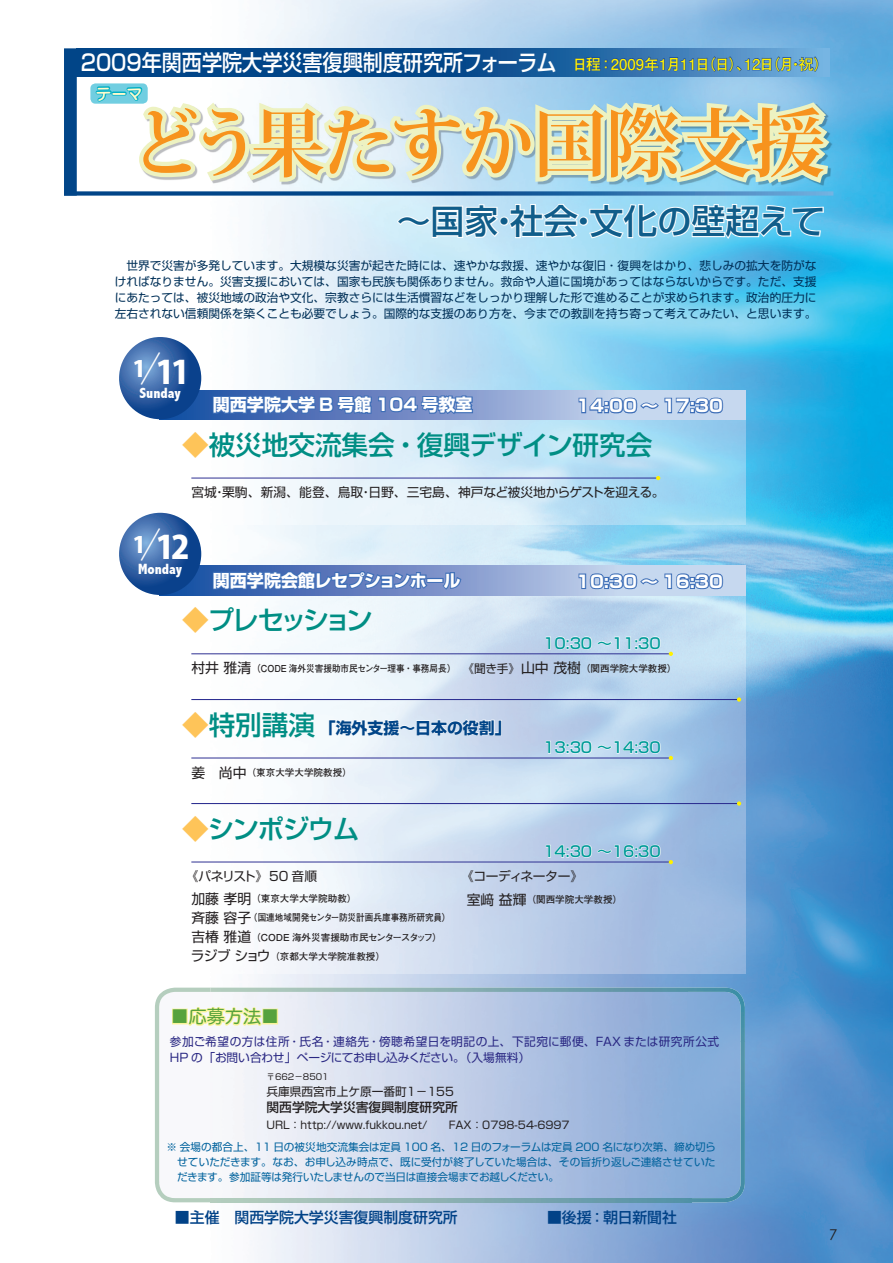
<style>
.page{position:relative;width:893px;height:1263px;background:#fff}
.page>*{position:absolute;margin:0;border:0;box-sizing:border-box;transform-origin:0 0}
.t1{font:700 74.4px "Koz Min Pro";letter-spacing:-.055em;color:#f7931d}
.t2{font:300 42.45px "Ryumin Pro";color:#fff}
.t3{font:500 34.05px "Shin Go Pro";color:#105d8a}
.t4{font:800 31.95px "Koz Go Std";color:#fff}
.t5{font:500 26.55px "Shin Go Pro";color:#008e84}
.t6{font:500 26.55px "Shin Go Pro";letter-spacing:-.02em;color:#008e84}
.t7{font:500 26.55px "Shin Go Pro";letter-spacing:-.15em;color:#008e84}
.t8{font:500 22.35px "Shin Go Pro";color:#fff;scale:.9 1}
.t9{font:800 22.35px "Koz Go Std";color:#fff}
.t10{font:18px "Hira Maru Pro W4";color:#56a23d}
.t11{font:700 16.95px "Shin Go Pro";color:#fff}
.t12{font:700 15.9px "Shin Go Pro";color:#014588}
.t13{font:15.9px "Ro Sirius Std XB";color:#fffbcc}
.t14{font:500 14.85px "Shin Go Pro";color:#014287}
.t15{font:500 14.85px "Shin Go Pro";color:#009b98}
.t16{font:700 14.85px "Futo Go B101 Pro";color:#fff101}
.t17{font:800 condensed 14.85px "Abadi";color:#fff}
.t18{font:14.85px "Century Gothic";color:#231f20}
.t19{font:12.75px "Shin Go Pro";letter-spacing:-.025em;color:#231f20}
.t20{font:500 12.75px "Shin Go Pro";color:#231f20}
.t21{font:12.75px "Shin Go Pro";letter-spacing:-.07em;color:#231f20}
.t22{font:11.7px/15.9px "Shin Go Pro";color:#003058;text-align:justify}
.t23{font:11.7px/15.9px "Shin Go Pro";color:#2a2883}
.t24{font:11.7px "Shin Go Pro";color:#231f20}
.t25{font:10.65px/14.9px "Shin Go Pro";letter-spacing:-.01em;color:#00629d;text-align:justify}
.t26{font:10.65px "Shin Go Pro";color:#231f20}
.t27{font:700 9.6px/19.2px "Futo Go B101 Pro";color:#231f20}
.t28{font:8.55px "Shin Go Pro";color:#231f20}
.s1{color:#fec459}
.s2{font-family:"Shin Go Pro";font-weight:400;font-size:13.8px}
.s3{font-family:"Shin Go Pro";font-weight:400;font-size:11.7px}
</style>
<div class="page">
<img style="left:210px;top:0;width:683px;height:1263px">
<img style="left:263px;top:1041px;width:428px;height:157px">
<img style="left:263px;top:988px;width:482px;height:53px">
<img style="left:691px;top:1041px;width:54px;height:161px">
<img style="left:263px;top:1198px;width:429px;height:4px">
<img style="left:210px;top:595px;width:535px;height:379px">
<img style="left:210px;top:419px;width:535px;height:105px">
<svg style="left:77px;top:48px;width:752px;height:29px;background:#115494"></svg>
<svg style="left:77px;top:191px;width:756px;height:5px;background:#3472aa"></svg>
<div style="left:64px;top:48px;width:13px;height:148px;background:#014588"></div>
<svg style="left:395px;top:203px;width:106px;height:36px"></svg>
<div style="left:500px;top:217px;width:9px;height:9px;border:2px solid #fff;border-radius:50%"></div>
<svg style="left:508px;top:203px;width:73px;height:37px"></svg>
<div style="left:579px;top:217px;width:9px;height:9px;border:2px solid #fff;border-radius:50%"></div>
<svg style="left:587px;top:203px;width:238px;height:38px"></svg>
<div style="left:90px;top:83px;width:58px;height:21px;background:#71cee1;border-radius:5px"></div>
<svg style="left:95px;top:86px;width:18px;height:16px"></svg>
<div style="left:111px;top:92px;width:16px;height:4px;border:2px solid #00b0c5"></div>
<svg style="left:126px;top:85px;width:709px;height:104px;background:#d3e6d8"></svg>
<svg style="left:575px;top:56px;width:244px;height:17px;background:#3770b2"></svg>
<svg style="left:155px;top:988px;width:108px;height:214px"></svg>
<div style="left:262px;top:1009px;width:16px;height:15px;border:2px solid #faf499"></div>
<svg style="left:166px;top:390px;width:580px;height:29px;background:#9db4db"></svg>
<svg style="left:166px;top:566px;width:580px;height:29px;background:#9bb1da"></svg>
<svg style="left:119px;top:337px;width:82px;height:82px;background:#3262a4"></svg>
<svg style="left:119px;top:513px;width:82px;height:82px;background:#3262a4"></svg>
<svg style="left:212px;top:390px;width:262px;height:33px;background:#5c7fbf"></svg>
<svg style="left:212px;top:566px;width:217px;height:33px;background:#5b7ebe"></svg>
<div style="left:426px;top:578px;width:18px;height:5px;border:2px solid #3d6eb7"></div>
<svg style="left:441px;top:571px;width:22px;height:20px"></svg>
<svg style="left:577px;top:395px;width:147px;height:19px;background:#88a8d5"></svg>
<svg style="left:577px;top:572px;width:147px;height:18px;background:#81a2d2"></svg>
<hr style="left:191px;top:478px;width:466px;height:1px;background:#2e3092">
<hr style="left:191px;top:653px;width:480px;height:1px;background:#2e3092">
<hr style="left:191px;top:699px;width:547px;height:1px;background:#2e3092">
<hr style="left:191px;top:803px;width:547px;height:1px;background:#2e3092">
<hr style="left:191px;top:758px;width:480px;height:1px;background:#2e3092">
<hr style="left:191px;top:862px;width:480px;height:1px;background:#2e3092">
<svg style="left:656px;top:476px;width:4px;height:4px"></svg>
<svg style="left:669px;top:652px;width:4px;height:4px"></svg>
<svg style="left:669px;top:756px;width:4px;height:4px"></svg>
<svg style="left:669px;top:860px;width:4px;height:4px"></svg>
<svg style="left:737px;top:697px;width:4px;height:5px"></svg>
<svg style="left:737px;top:801px;width:4px;height:5px"></svg>
<svg style="left:545px;top:636px;width:116px;height:14px"></svg>
<svg style="left:545px;top:740px;width:116px;height:14px"></svg>
<svg style="left:545px;top:844px;width:116px;height:14px"></svg>
<svg style="left:328px;top:718px;width:174px;height:19px"></svg>
<h3 class="t8" style="left:81px;top:44px;width:530px">2009年関西学院大学災害復興制度研究所フォーラム</h3>
<h1 class="t1" style="left:129px;top:89px;width:698px">どう果たすか国際支援</h1>
<h3 class="t3" style="left:397px;top:193px;width:430px">～国家・社会・文化の壁超えて</h3>
<p class="t16" style="left:573px;top:52px;width:258px">日程：2009年1月11日（日）、12日（月・祝）</p>
<h3 class="t13" style="left:96px;top:83px;width:48px">テーマ</h3>
<p class="t22" style="left:115px;top:256px;width:703px">　世界で災害が多発しています。大規模な災害が起きた時には、速やかな救援、速やかな復旧・復興をはかり、悲しみの拡大を防がなければなりません。災害支援においては、国家も民族も関係ありません。救命や人道に国境があってはならないからです。ただ、支援にあたっては、被災地域の政治や文化、宗教さらには生活慣習などをしっかり理解した形で進めることが求められます。政治的圧力に左右されない信頼関係を築くことも必要でしょう。国際的な支援のあり方を、今までの教訓を持ち寄って考えてみたい、と思います。</p>
<h2 class="t2" style="left:140px;top:335px;width:23px">/</h2>
<h3 class="t4" style="left:156px;top:351px;width:35px">11</h3>
<h3 class="t9" style="left:133px;top:354px;width:14px">1</h3>
<p class="t17" style="left:139px;top:385px;width:43px">Sunday</p>
<h3 class="t11" style="left:213px;top:391px;width:261px">関西学院大学 B 号館 104 号教室</h3>
<h3 class="t11" style="left:576px;top:392px;width:148px">14:00 ～ 17:30</h3>
<h3 class="t5" style="left:182px;top:423px;width:472px"><span class="s1">◆</span>被災地交流集会・復興デザイン研究会</h3>
<p class="t19" style="left:191px;top:481px;width:475px">宮城・栗駒、新潟、能登、鳥取・日野、三宅島、神戸など被災地からゲストを迎える。</p>
<h2 class="t2" style="left:140px;top:511px;width:23px">/</h2>
<h3 class="t4" style="left:156px;top:527px;width:35px">12</h3>
<h3 class="t9" style="left:133px;top:530px;width:14px">1</h3>
<p class="t17" style="left:138px;top:561px;width:46px">Monday</p>
<h3 class="t11" style="left:213px;top:567px;width:249px">関西学院会館レセプションホール</h3>
<h3 class="t7" style="left:182px;top:598px;width:192px"><span class="s1">◆</span>プレセッション</h3>
<h3 class="t11" style="left:576px;top:568px;width:148px">10:30 ～ 16:30</h3>
<p class="t15" style="left:543px;top:631px;width:119px">10:30 ～11:30</p>
<p class="t27" style="left:191px;top:657px;width:487px"><span class="s2">村井 雅清</span>（CODE 海外災害援助市民センター理事・事務局長） <span class="s3">《聞き手》</span><span class="s2">山中 茂樹</span>（関西学院大学教授）</p>
<h3 class="t6" style="left:182px;top:703px;width:134px"><span class="s1">◆</span>特別講演</h3>
<h3 class="t12" style="left:320px;top:715px;width:193px">「海外支援～日本の役割」</h3>
<p class="t27" style="left:191px;top:761px;width:162px"><span class="s2">姜　尚中</span>（東京大学大学院教授）</p>
<h3 class="t6" style="left:182px;top:807px;width:179px"><span class="s1">◆</span>シンポジウム</h3>
<p class="t15" style="left:543px;top:735px;width:119px">13:30 ～14:30</p>
<p class="t15" style="left:543px;top:839px;width:119px">14:30 ～16:30</p>
<p class="t21" style="left:186px;top:865px;width:133px">《パネリスト》50 音順</p>
<p class="t27" style="left:191px;top:888px;width:262px"><span class="s2">加藤 孝明</span>（東京大学大学院助教）<br><span class="s2">斉藤 容子</span>（国連地域開発センター防災計画兵庫事務所研究員）<span class="s2">吉椿 雅道</span>（CODE 海外災害援助市民センタースタッフ）<span class="s2">ラジブ ショウ</span>（京都大学大学院准教授）</p>
<h3 class="t10" style="left:171px;top:1001px;width:110px">■応募方法■</h3>
<p class="t19" style="left:461px;top:866px;width:123px">《コーディネーター》</p>
<p class="t27" style="left:467px;top:888px;width:157px"><span class="s2">室﨑 益輝</span>（関西学院大学教授）</p>
<p class="t23" style="left:170px;top:1033px;width:551px">参加ご希望の方は住所・氏名・連絡先・傍聴希望日を明記の上、下記宛に郵便、FAX または研究所公式<br>HP の「お問い合わせ」ページにてお申し込みください。（入場無料）</p>
<p class="t28" style="left:266px;top:1069px;width:64px">〒662－8501</p>
<p class="t24" style="left:266px;top:1082px;width:189px">兵庫県西宮市上ケ原一番町1－155</p>
<p class="t20" style="left:266px;top:1096px;width:193px">関西学院大学災害復興制度研究所</p>
<p class="t26" style="left:266px;top:1116px;width:305px">URL：http://www.fukkou.net/　　FAX：0798-54-6997</p>
<p class="t25" style="left:177px;top:1138px;width:540px;text-indent:-10px">※ 会場の都合上、11 日の被災地交流集会は定員 100 名、12 日のフォーラムは定員 200 名になり次第、締め切らせていただきます。なお、お申し込み時点で、既に受付が終了していた場合は、その旨折り返しご連絡させていただきます。参加証等は発行いたしませんので当日は直接会場までお越しください。</p>
<p class="t14" style="left:175px;top:1205px;width:503px">■主催　関西学院大学災害復興制度研究所　　　　　　■後援：朝日新聞社</p>
<p class="t18" style="left:829px;top:1225px;width:10px">7</p>
</div>
